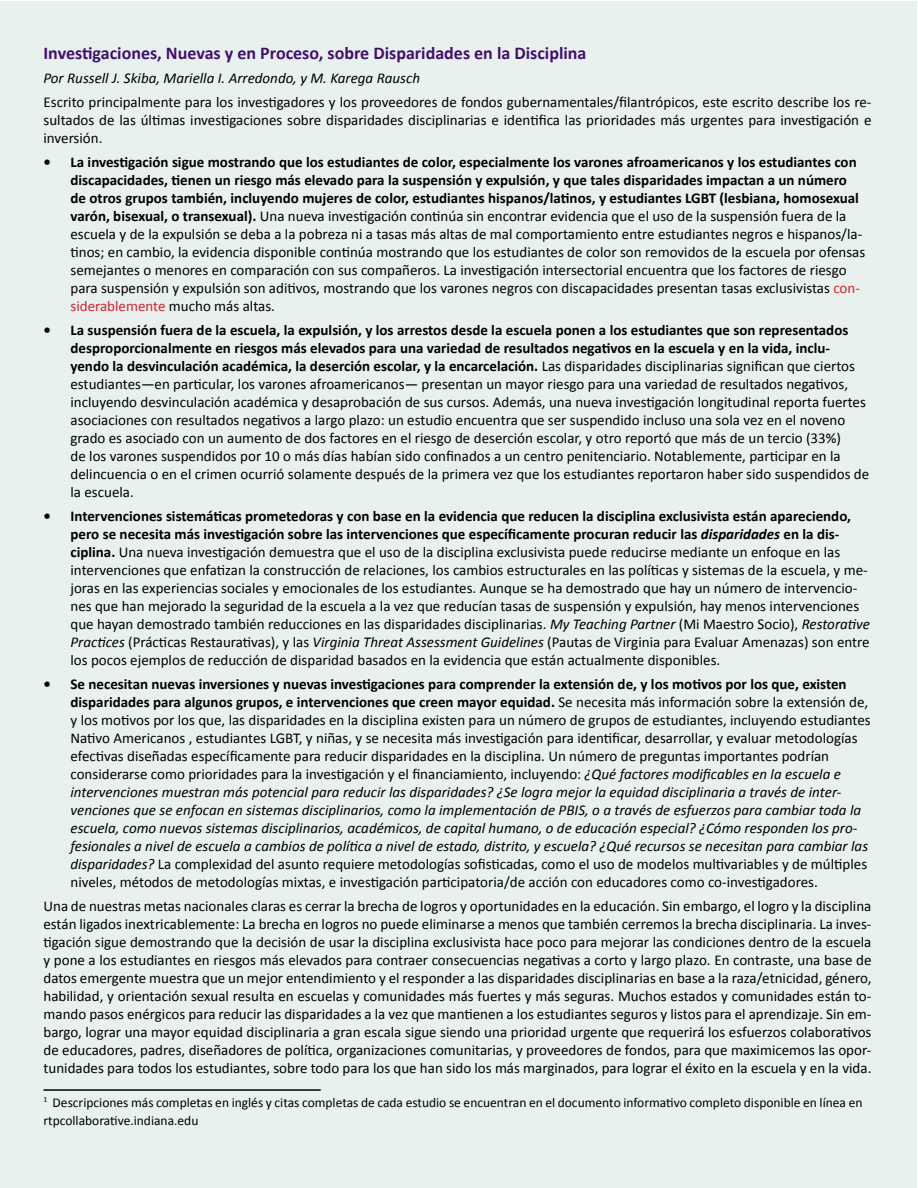
<style>
.page{position:relative;width:918px;height:1188px;background:#fff}
.page>*{position:absolute;margin:0;border:0;box-sizing:border-box;transform-origin:0 0}
.t1{font:700 18px "Calibri";color:#420f6e}
.t2{font:15px/18px "Calibri";color:#000}
.t3{font:italic 15px "Calibri";color:#000}
.t4{font:13.5px/18px "Calibri";color:#000}
.s1{font-weight:700}
.s2{color:#d2232a}
.s3{font-weight:700;font-style:italic}
.s4{font-style:italic}
</style>
<div class="page">
<div style="left:1px;top:1px;width:916px;height:1186px;background:#e9f1ef"></div>
<hr style="left:44px;top:1089px;width:277px;height:2px;background:#000">
<h3 class="t1" style="left:44px;top:41px;width:544px">Investigaciones, Nuevas y en Proceso, sobre Disparidades en la Disciplina</h3>
<p class="t3" style="left:44px;top:67px;width:378px">Por Russell J. Skiba, Mariella I. Arredondo, y M. Karega Rausch</p>
<p class="t2" style="left:44px;top:93px;width:830px;text-align:justify">Escrito principalmente para los investigadores y los proveedores de fondos gubernamentales/filantrópicos, este escrito describe los re&shy;sultados de las últimas investigaciones sobre disparidades disciplinarias e identifica las prioridades más urgentes para investigación e inversión.</p>
<p class="t2" style="left:70px;top:153px;width:796px;text-indent:-27px"><span class="s1">• La investigación sigue mostrando que los estudiantes de color, especialmente los varones afroamericanos y los estudiantes con discapacidades, tienen un riesgo más elevado para la suspensión y expulsión, y que tales disparidades impactan a un número de otros grupos también, incluyendo mujeres de color, estudiantes hispanos/latinos, y estudiantes LGBT (lesbiana, homosexual varón, bisexual, o transexual).</span> Una nueva investigación continúa sin encontrar evidencia que el uso de la suspensión fuera de la escuela y de la expulsión se deba a la pobreza ni a tasas más altas de mal comportamiento entre estudiantes negros e hispanos/la&shy;tinos; en cambio, la evidencia disponible continúa mostrando que los estudiantes de color son removidos de la escuela por ofensas semejantes o menores en comparación con sus compañeros. La investigación intersectorial encuentra que los factores de riesgo para suspensión y expulsión son aditivos, mostrando que los varones negros con discapacidades presentan tasas exclusivistas <span class="s2">con&shy;siderablemente</span> mucho más altas.</p>
<p class="t2" style="left:70px;top:321px;width:800px;text-indent:-27px"><span class="s1">• La suspensión fuera de la escuela, la expulsión, y los arrestos desde la escuela ponen a los estudiantes que son representados desproporcionalmente en riesgos más elevados para una variedad de resultados negativos en la escuela y en la vida, inclu&shy;yendo la desvinculación académica, la deserción escolar, y la encarcelación.</span> Las disparidades disciplinarias significan que ciertos estudiantes—en particular, los varones afroamericanos— presentan un mayor riesgo para una variedad de resultados negativos, incluyendo desvinculación académica y desaprobación de sus cursos. Además, una nueva investigación longitudinal reporta fuertes asociaciones con resultados negativos a largo plazo: un estudio encuentra que ser suspendido incluso una sola vez en el noveno grado es asociado con un aumento de dos factores en el riesgo de deserción escolar, y otro reportó que más de un tercio (33%)<br>de los varones suspendidos por 10 o más días habían sido confinados a un centro penitenciario. Notablemente, participar en la delincuencia o en el crimen ocurrió solamente después de la primera vez que los estudiantes reportaron haber sido suspendidos de la escuela.</p>
<p class="t2" style="left:70px;top:507px;width:801px;text-indent:-27px"><span class="s1">• Intervenciones sistemáticas prometedoras y con base en la evidencia que reducen la disciplina exclusivista están apareciendo, pero se necesita más investigación sobre las intervenciones que específicamente procuran reducir las</span> <span class="s3">disparidades</span> <span class="s1">en la dis&shy;ciplina.</span> Una nueva investigación demuestra que el uso de la disciplina exclusivista puede reducirse mediante un enfoque en las intervenciones que enfatizan la construcción de relaciones, los cambios estructurales en las políticas y sistemas de la escuela, y me&shy;joras en las experiencias sociales y emocionales de los estudiantes. Aunque se ha demostrado que hay un número de intervencio&shy;nes que han mejorado la seguridad de la escuela a la vez que reducían tasas de suspensión y expulsión, hay menos intervenciones que hayan demostrado también reducciones en las disparidades disciplinarias. <span class="s4">My Teaching Partner</span> (Mi Maestro Socio), <span class="s4">Restorative Practices</span> (Prácticas Restaurativas), y las <span class="s4">Virginia Threat Assessment Guidelines</span> (Pautas de Virginia para Evaluar Amenazas) son entre los pocos ejemplos de reducción de disparidad basados en la evidencia que están actualmente disponibles.</p>
<p class="t2" style="left:70px;top:675px;width:802px;text-indent:-27px"><span class="s1">• Se necesitan nuevas inversiones y nuevas investigaciones para comprender la extensión de, y los motivos por los que, existen disparidades para algunos grupos, e intervenciones que creen mayor equidad.</span> Se necesita más información sobre la extensión de, y los motivos por los que, las disparidades en la disciplina existen para un número de grupos de estudiantes, incluyendo estudiantes Nativo Americanos , estudiantes LGBT, y niñas, y se necesita más investigación para identificar, desarrollar, y evaluar metodologías efectivas diseñadas específicamente para reducir disparidades en la disciplina. Un número de preguntas importantes podrían considerarse como prioridades para la investigación y el financiamiento, incluyendo: <span class="s4">¿Qué factores modificables en la escuela e intervenciones muestran más potencial para reducir las disparidades? ¿Se logra mejor la equidad disciplinaria a través de inter&shy;venciones que se enfocan en sistemas disciplinarios, como la implementación de PBIS, o a través de esfuerzos para cambiar toda la escuela, como nuevos sistemas disciplinarios, académicos, de capital humano, o de educación especial? ¿Cómo responden los pro&shy;fesionales a nivel de escuela a cambios de política a nivel de estado, distrito, y escuela? ¿Qué recursos se necesitan para cambiar las disparidades?</span> La complexidad del asunto requiere metodologías sofisticadas, como el uso de modelos multivariables y de múltiples niveles, métodos de metodologías mixtas, e investigación participatoria/de acción con educadores como co-investigadores.</p>
<p class="t2" style="left:43px;top:897px;width:830px;text-align:justify">Una de nuestras metas nacionales claras es cerrar la brecha de logros y oportunidades en la educación. Sin embargo, el logro y la disciplina están ligados inextricablemente: La brecha en logros no puede eliminarse a menos que también cerremos la brecha disciplinaria. La inves&shy;tigación sigue demostrando que la decisión de usar la disciplina exclusivista hace poco para mejorar las condiciones dentro de la escuela y pone a los estudiantes en riesgos más elevados para contraer consecuencias negativas a corto y largo plazo. En contraste, una base de datos emergente muestra que un mejor entendimiento y el responder a las disparidades disciplinarias en base a la raza/etnicidad, género, habilidad, y orientación sexual resulta en escuelas y comunidades más fuertes y más seguras. Muchos estados y comunidades están to&shy;mando pasos enérgicos para reducir las disparidades a la vez que mantienen a los estudiantes seguros y listos para el aprendizaje. Sin em&shy;bargo, lograr una mayor equidad disciplinaria a gran escala sigue siendo una prioridad urgente que requerirá los esfuerzos colaborativos de educadores, padres, diseñadores de política, organizaciones comunitarias, y proveedores de fondos, para que maximicemos las opor&shy;tunidades para todos los estudiantes, sobre todo para los que han sido los más marginados, para lograr el éxito en la escuela y en la vida.</p>
<p class="t4" style="left:44px;top:1093px;width:821px"><sup>1</sup> Descripciones más completas en inglés y citas completas de cada estudio se encuentran en el documento informativo completo disponible en línea en rtpcollaborative.indiana.edu</p>
</div>
